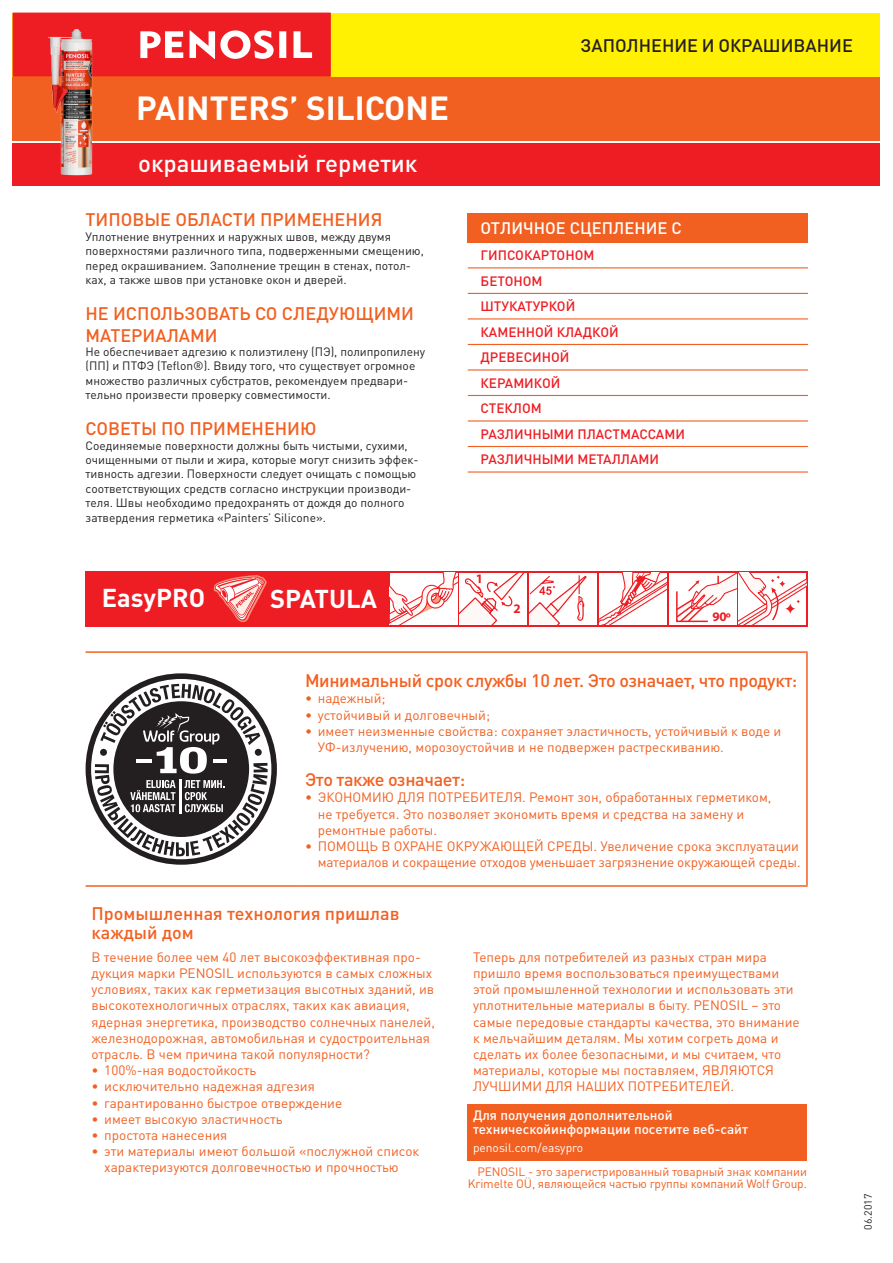
<style>
.page{position:relative;width:893px;height:1263px;background:#fff}
.page>*{position:absolute;margin:0;border:0;box-sizing:border-box;transform-origin:0 0}
.Product_name_22_pt{font:700 33px "DIN Pro";color:#fff}
.Title_negative_11pt{font:700 25.5px "DIN Pro";color:#fff}
.Product_name_No2_16p{font:500 24px "DIN Pro";color:#fff}
.Painters__Silicone_T{font:500 18px/21.6px "DIN Pro";color:#f26021}
.Gaps___Cracks_TITLES{font:500 18px "DIN Pro";letter-spacing:-.02em;color:#f26021}
.Gaps___Cracks_TITLES-2{font:500 18px/19.5px "DIN Pro";color:#f26021}
.Theme_title_12_pt{font:500 18px "DIN Pro";color:#231f20}
.Title_negative_11pt-2{font:500 16.5px "DIN Pro";color:#fff}
.Gaps___Cracks_TITLES-3{font:13.5px/16.2px "DIN Pro";color:#f26021}
.Adheres_to__table_t{font:500 13.5px "DIN Pro";color:#ee1d23}
.Title_negative_12pt{font:500 13.5px/13.5px "DIN Pro";color:#fff}
.t1{font:700 13.05px "Myriad Pro";color:#ee1d23}
.Text_8pt{font:12px/14.4px "DIN Pro";color:#231f20}
.Title_negative_12pt-2{font:12px/12px "DIN Pro";letter-spacing:-.01em;color:#f26021;text-align:right}
.Title_negative_12pt-3{font:12px "DIN Pro";color:#fff}
.small_addition_7pt{font:10.5px "DIN Pro";color:#231f20}
</style>
<div class="page">
<div style="left:13px;top:13px;width:867px;height:127px;background:#f26021"></div>
<div style="left:13px;top:13px;width:867px;height:64px;background:#fff101"></div>
<div style="left:13px;top:143px;width:867px;height:42px;background:#ee1d23"></div>
<svg style="left:13px;top:13px;width:318px;height:64px;background:#f03b40"></svg>
<img style="left:45px;top:26px;width:51px;height:150px">
<div style="left:468px;top:213px;width:340px;height:29px;background:#f26021"></div>
<hr style="left:468px;top:267px;width:340px;height:1px;background:#f26021">
<hr style="left:468px;top:293px;width:340px;height:1px;background:#f26021">
<hr style="left:468px;top:318px;width:340px;height:1px;background:#f26021">
<hr style="left:468px;top:344px;width:340px;height:1px;background:#f26021">
<hr style="left:468px;top:369px;width:340px;height:1px;background:#f26021">
<hr style="left:468px;top:395px;width:340px;height:1px;background:#f26021">
<hr style="left:468px;top:420px;width:340px;height:2px;background:#f26021">
<hr style="left:468px;top:446px;width:340px;height:1px;background:#f26021">
<hr style="left:468px;top:471px;width:340px;height:2px;background:#f26021">
<div style="left:86px;top:571px;width:722px;height:55px;background:#ee1d23"></div>
<div style="left:529px;top:573px;width:68px;height:51px;background:#fff"></div>
<svg style="left:390px;top:573px;width:197px;height:51px"></svg>
<svg style="left:599px;top:573px;width:68px;height:51px;background:#fbd4d4"></svg>
<div style="left:669px;top:573px;width:68px;height:51px;background:#fff"></div>
<svg style="left:676px;top:573px;width:130px;height:51px"></svg>
<svg style="left:214px;top:575px;width:53px;height:47px"></svg>
<div style="left:467px;top:1104px;width:340px;height:56px;background:#f26021"></div>
<hr style="left:86px;top:651px;width:213px;height:2px;background:#f26021">
<hr style="left:299px;top:651px;width:168px;height:2px;background:#f26021">
<hr style="left:467px;top:651px;width:341px;height:2px;background:#f26021">
<hr style="left:806px;top:653px;width:2px;height:232px;background:#f26021">
<hr style="left:86px;top:885px;width:213px;height:2px;background:#f26021">
<hr style="left:299px;top:885px;width:168px;height:2px;background:#f26021">
<hr style="left:467px;top:885px;width:341px;height:2px;background:#f26021">
<div style="left:86px;top:673px;width:191px;height:192px;background:#231f20;border-radius:50%"></div>
<svg style="left:91px;top:679px;width:180px;height:180px"></svg>
<hr style="left:179px;top:779px;width:3px;height:34px;background:#fff">
<p class="Product_name_22_pt" style="left:136px;top:86px;width:314px">PAINTERS’ SILICONE</p>
<p class="Product_name_No2_16p" style="left:138px;top:148px;width:281px">окрашиваемый герметик</p>
<p class="Painters__Silicone_T" style="left:86px;top:209px;width:298px">ТИПОВЫЕ ОБЛАСТИ ПРИМЕНЕНИЯ</p>
<p class="Text_8pt" style="left:86px;top:229px;width:340px">Уплотнение внутренних и наружных швов, между двумя поверхностями различного типа, подверженными смещению, перед окрашиванием. Заполнение трещин в стенах, потол&shy;ках, а также швов при установке окон и дверей.</p>
<p class="Painters__Silicone_T" style="left:86px;top:302px;width:330px">НЕ ИСПОЛЬЗОВАТЬ СО СЛЕДУЮЩИМИ<br>МАТЕРИАЛАМИ</p>
<p class="Text_8pt" style="left:86px;top:344px;width:341px">Не обеспечивает адгезию к полиэтилену (ПЭ), полипропилену (ПП) и ПТФЭ (Teflon®). Ввиду того, что существует огромное множество различных субстратов, рекомендуем предвари&shy;тельно произвести проверку совместимости.</p>
<p class="Painters__Silicone_T" style="left:86px;top:417px;width:232px">СОВЕТЫ ПО ПРИМЕНЕНИЮ</p>
<p class="Text_8pt" style="left:86px;top:438px;width:334px">Соединяемые поверхности должны быть чистыми, сухими, очищенными от пыли и жира, которые могут снизить эффек&shy;тивность адгезии. Поверхности следует очищать с помощью соответствующих средств согласно инструкции производи&shy;теля. Швы необходимо предохранять от дождя до полного затвердения герметика «Painters’ Silicone».</p>
<p class="Title_negative_11pt" style="left:102px;top:581px;width:105px">EasyPRO</p>
<p class="Title_negative_11pt" style="left:270px;top:582px;width:109px">SPATULA</p>
<p class="Theme_title_12_pt" style="left:580px;top:34px;width:274px">ЗАПОЛНЕНИЕ И ОКРАШИВАНИЕ</p>
<p class="Title_negative_11pt-2" style="left:480px;top:217px;width:203px">ОТЛИЧНОЕ СЦЕПЛЕНИЕ С</p>
<p class="Adheres_to__table_t" style="left:480px;top:247px;width:115px">ГИПСОКАРТОНОМ</p>
<p class="Adheres_to__table_t" style="left:480px;top:272px;width:64px">БЕТОНОМ</p>
<p class="Adheres_to__table_t" style="left:480px;top:298px;width:96px">ШТУКАТУРКОЙ</p>
<p class="Adheres_to__table_t" style="left:480px;top:323px;width:140px">КАМЕННОЙ КЛАДКОЙ</p>
<p class="Adheres_to__table_t" style="left:480px;top:349px;width:90px">ДРЕВЕСИНОЙ</p>
<p class="Adheres_to__table_t" style="left:480px;top:374px;width:81px">КЕРАМИКОЙ</p>
<p class="Adheres_to__table_t" style="left:480px;top:400px;width:63px">СТЕКЛОМ</p>
<p class="Adheres_to__table_t" style="left:480px;top:425px;width:206px">РАЗЛИЧНЫМИ ПЛАСТМАССАМИ</p>
<p class="Adheres_to__table_t" style="left:480px;top:451px;width:180px">РАЗЛИЧНЫМИ МЕТАЛЛАМИ</p>
<p class="t1" style="left:476px;top:570px;width:9px">1</p>
<p class="t1" style="left:513px;top:600px;width:9px">2</p>
<p class="t1" style="left:712px;top:608px;width:20px">90º</p>
<p class="Gaps___Cracks_TITLES" style="left:305px;top:669px;width:494px">Минимальный срок службы 10 лет. Это означает, что продукт:</p>
<p class="Gaps___Cracks_TITLES-3" style="left:305px;top:690px;width:82px">• надежный;</p>
<p class="Gaps___Cracks_TITLES-3" style="left:305px;top:706px;width:187px">• устойчивый и долговечный;</p>
<p class="Gaps___Cracks_TITLES-3" style="left:318px;top:722px;width:465px;text-indent:-13px">• имеет неизменные свойства: сохраняет эластичность, устойчивый к воде и<br>УФ-излучению, морозоустойчив и не подвержен растрескиванию.</p>
<p class="Gaps___Cracks_TITLES" style="left:305px;top:768px;width:162px">Это также означает:</p>
<p class="Gaps___Cracks_TITLES-3" style="left:318px;top:789px;width:455px;text-indent:-13px">• ЭКОНОМИЮ ДЛЯ ПОТРЕБИТЕЛЯ. Ремонт зон, обработанных герметиком, не требуется. Это позволяет экономить время и средства на замену и ремонтные работы.</p>
<p class="Gaps___Cracks_TITLES-3" style="left:305px;top:838px;width:497px;text-align:right">• ПОМОЩЬ В ОХРАНЕ ОКРУЖАЮЩЕЙ СРЕДЫ. Увеличение срока эксплуатации материалов и сокращение отходов уменьшает загрязнение окружающей среды.</p>
<p class="Gaps___Cracks_TITLES-2" style="left:92px;top:903px;width:309px">Промышленная технология пришлав каждый дом</p>
<p class="Gaps___Cracks_TITLES-3" style="left:92px;top:948px;width:331px">В течение более чем 40 лет высокоэффективная про-</p>
<p class="Gaps___Cracks_TITLES-3" style="left:92px;top:965px;width:345px">дукция марки PENOSIL используются в самых сложных условиях, таких как герметизация высотных зданий, ив высокотехнологичных отраслях, таких как авиация, ядерная энергетика, производство солнечных панелей, железнодорожная, автомобильная и судостроительная отрасль. В чем причина такой популярности?</p>
<p class="Gaps___Cracks_TITLES-3" style="left:92px;top:1062px;width:166px">• 100%-ная водостойкость</p>
<p class="Gaps___Cracks_TITLES-3" style="left:92px;top:1078px;width:225px">• исключительно надежная адгезия</p>
<p class="Gaps___Cracks_TITLES-3" style="left:92px;top:1094px;width:252px">• гарантированно быстрое отверждение</p>
<p class="Gaps___Cracks_TITLES-3" style="left:92px;top:1110px;width:193px">• имеет высокую эластичность</p>
<p class="Gaps___Cracks_TITLES-3" style="left:92px;top:1127px;width:137px">• простота нанесения</p>
<p class="Gaps___Cracks_TITLES-3" style="left:92px;top:1143px;width:329px;text-align:center">• эти материалы имеют большой «послужной список характеризуются долговечностью и прочностью</p>
<p class="Gaps___Cracks_TITLES-3" style="left:473px;top:948px;width:328px">Теперь для потребителей из разных стран мира пришло время воспользоваться преимуществами этой промышленной технологии и использовать эти уплотнительные материалы в быту. PENOSIL – это самые передовые стандарты качества, это внимание к мельчайшим деталям. Мы хотим согреть дома и сделать их более безопасными, и мы считаем, что материалы, которые мы поставляем, ЯВЛЯЮТСЯ ЛУЧШИМИ ДЛЯ НАШИХ ПОТРЕБИТЕЛЕЙ.</p>
<p class="Title_negative_12pt" style="left:473px;top:1108px;width:277px">Для получения дополнительной техническойинформации посетите веб-сайт</p>
<p class="Title_negative_12pt-3" style="left:473px;top:1140px;width:112px">penosil.com/easypro</p>
<p class="Title_negative_12pt-2" style="left:468px;top:1165px;width:341px">PENOSIL - это зарегистрированный товарный знак компании<br>Krimelte OÜ, являющейся частью группы компаний Wolf Group.</p>
<p class="small_addition_7pt" style="left:861px;top:1229px;width:37px;rotate:-90deg">06.2017</p>
</div>
